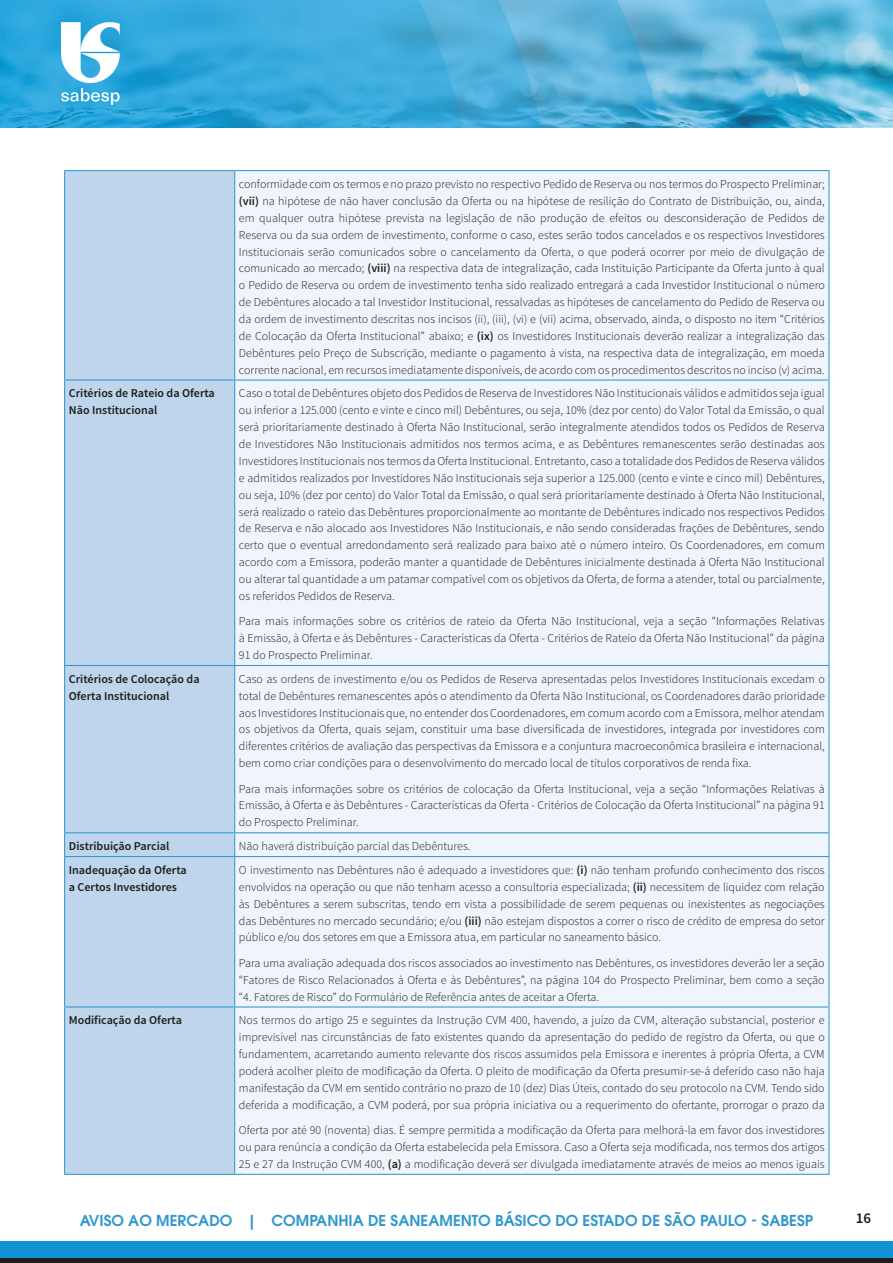
<style>
.page{position:relative;width:893px;height:1263px;background:#fff}
.page>*{position:absolute;margin:0;border:0;box-sizing:border-box;transform-origin:0 0}
.t1{font:600 15px "ITC Avant Garde Pro";color:#3198cc}
.t2{font:600 15px "Source Sans Pro";color:#1d1d1b}
.t3{font:300 12px/16.8px "Source Sans Pro";color:#1d1d1b;text-align:justify}
.t4{font:600 12px/16.8px "Source Sans Pro";color:#1d1d1b}
.s1{font-weight:600}
</style>
<div class="page">
<img style="left:0;top:0;width:893px;height:127px">
<div style="left:0;top:1242px;width:893px;height:21px;background:#1192d1"></div>
<div style="left:0;top:1258px;width:893px;height:5px;background:#1d1d1b"></div>
<div style="left:65px;top:171px;width:169px;height:1003px;background:#bed5ec"></div>
<div style="left:235px;top:171px;width:593px;height:1003px;background:#eff5fb"></div>
<hr style="left:64px;top:171px;width:1px;height:208px;background:#3198cc">
<hr style="left:234px;top:171px;width:1px;height:208px;background:#3198cc">
<hr style="left:828px;top:171px;width:1px;height:208px;background:#3198cc">
<hr style="left:64px;top:170px;width:171px;height:1px;background:#3198cc">
<hr style="left:235px;top:170px;width:594px;height:1px;background:#3198cc">
<hr style="left:64px;top:381px;width:1px;height:284px;background:#3198cc">
<hr style="left:234px;top:381px;width:1px;height:284px;background:#3198cc">
<hr style="left:828px;top:381px;width:1px;height:284px;background:#3198cc">
<hr style="left:64px;top:379px;width:171px;height:2px;background:#3198cc">
<hr style="left:235px;top:379px;width:594px;height:2px;background:#3198cc">
<hr style="left:64px;top:665px;width:171px;height:1px;background:#3198cc">
<hr style="left:64px;top:666px;width:1px;height:166px;background:#3198cc">
<hr style="left:235px;top:665px;width:594px;height:1px;background:#3198cc">
<hr style="left:234px;top:666px;width:1px;height:166px;background:#3198cc">
<hr style="left:828px;top:666px;width:1px;height:166px;background:#3198cc">
<hr style="left:64px;top:832px;width:171px;height:1px;background:#3198cc">
<svg style="left:64px;top:833px;width:1px;height:23px"></svg>
<hr style="left:235px;top:832px;width:594px;height:1px;background:#3198cc">
<svg style="left:234px;top:833px;width:1px;height:23px"></svg>
<svg style="left:828px;top:833px;width:1px;height:23px"></svg>
<hr style="left:64px;top:856px;width:171px;height:1px;background:#3198cc">
<hr style="left:64px;top:857px;width:1px;height:149px;background:#3198cc">
<hr style="left:235px;top:856px;width:594px;height:1px;background:#3198cc">
<hr style="left:234px;top:857px;width:1px;height:149px;background:#3198cc">
<hr style="left:828px;top:857px;width:1px;height:149px;background:#3198cc">
<hr style="left:64px;top:1006px;width:171px;height:1px;background:#3198cc">
<hr style="left:64px;top:1007px;width:1px;height:167px;background:#3198cc">
<hr style="left:235px;top:1006px;width:594px;height:1px;background:#3198cc">
<hr style="left:234px;top:1007px;width:1px;height:167px;background:#3198cc">
<hr style="left:828px;top:1007px;width:1px;height:167px;background:#3198cc">
<hr style="left:64px;top:1174px;width:171px;height:1px;background:#3198cc">
<hr style="left:235px;top:1174px;width:594px;height:1px;background:#3198cc">
<p class="t3" style="left:239px;top:176px;width:587px">conformidade com os termos e no prazo previsto no respectivo Pedido de Reserva ou nos termos do Prospecto Preliminar; <span class="s1">(vii)</span> na hipótese de não haver conclusão da Oferta ou na hipótese de resilição do Contrato de Distribuição, ou, ainda, em qualquer outra hipótese prevista na legislação de não produção de efeitos ou desconsideração de Pedidos de Reserva ou da sua ordem de investimento, conforme o caso, estes serão todos cancelados e os respectivos Investidores Institucionais serão comunicados sobre o cancelamento da Oferta, o que poderá ocorrer por meio de divulgação de comunicado ao mercado; <span class="s1">(viii)</span> na respectiva data de integralização, cada Instituição Participante da Oferta junto à qual o Pedido de Reserva ou ordem de investimento tenha sido realizado entregará a cada Investidor Institucional o número de Debêntures alocado a tal Investidor Institucional, ressalvadas as hipóteses de cancelamento do Pedido de Reserva ou da ordem de investimento descritas nos incisos (ii), (iii), (vi) e (vii) acima, observado, ainda, o disposto no item “Critérios de Colocação da Oferta Institucional” abaixo; e <span class="s1">(ix)</span> os Investidores Institucionais deverão realizar a integralização das Debêntures pelo Preço de Subscrição, mediante o pagamento à vista, na respectiva data de integralização, em moeda corrente nacional, em recursos imediatamente disponíveis, de acordo com os procedimentos descritos no inciso (v) acima.</p>
<p class="t4" style="left:69px;top:385px;width:148px">Critérios de Rateio da Oferta<br>Não Institucional</p>
<p class="t3" style="left:239px;top:385px;width:587px">Caso o total de Debêntures objeto dos Pedidos de Reserva de Investidores Não Institucionais válidos e admitidos seja igual ou inferior a 125.000 (cento e vinte e cinco mil) Debêntures, ou seja, 10% (dez por cento) do Valor Total da Emissão, o qual será prioritariamente destinado à Oferta Não Institucional, serão integralmente atendidos todos os Pedidos de Reserva de Investidores Não Institucionais admitidos nos termos acima, e as Debêntures remanescentes serão destinadas aos Investidores Institucionais nos termos da Oferta Institucional. Entretanto, caso a totalidade dos Pedidos de Reserva válidos e admitidos realizados por Investidores Não Institucionais seja superior a 125.000 (cento e vinte e cinco mil) Debêntures, ou seja, 10% (dez por cento) do Valor Total da Emissão, o qual será prioritariamente destinado à Oferta Não Institucional, será realizado o rateio das Debêntures proporcionalmente ao montante de Debêntures indicado nos respectivos Pedidos de Reserva e não alocado aos Investidores Não Institucionais, e não sendo consideradas frações de Debêntures, sendo certo que o eventual arredondamento será realizado para baixo até o número inteiro. Os Coordenadores, em comum acordo com a Emissora, poderão manter a quantidade de Debêntures inicialmente destinada à Oferta Não Institucional ou alterar tal quantidade a um patamar compatível com os objetivos da Oferta, de forma a atender, total ou parcialmente, os referidos Pedidos de Reserva.</p>
<p class="t3" style="left:239px;top:613px;width:587px">Para mais informações sobre os critérios de rateio da Oferta Não Institucional, veja a seção “Informações Relativas à Emissão, à Oferta e às Debêntures - Características da Oferta - Critérios de Rateio da Oferta Não Institucional” da página 91 do Prospecto Preliminar.</p>
<p class="t4" style="left:69px;top:671px;width:132px">Critérios de Colocação da<br>Oferta Institucional</p>
<p class="t3" style="left:239px;top:670px;width:587px">Caso as ordens de investimento e/ou os Pedidos de Reserva apresentadas pelos Investidores Institucionais excedam o total de Debêntures remanescentes após o atendimento da Oferta Não Institucional, os Coordenadores darão prioridade aos Investidores Institucionais que, no entender dos Coordenadores, em comum acordo com a Emissora, melhor atendam os objetivos da Oferta, quais sejam, constituir uma base diversificada de investidores, integrada por investidores com diferentes critérios de avaliação das perspectivas da Emissora e a conjuntura macroeconômica brasileira e internacional, bem como criar condições para o desenvolvimento do mercado local de títulos corporativos de renda fixa.</p>
<p class="t3" style="left:239px;top:780px;width:587px">Para mais informações sobre os critérios de colocação da Oferta Institucional, veja a seção “Informações Relativas à Emissão, à Oferta e às Debêntures - Características da Oferta - Critérios de Colocação da Oferta Institucional” na página 91 do Prospecto Preliminar.</p>
<p class="t4" style="left:69px;top:838px;width:102px">Distribuição Parcial</p>
<p class="t3" style="left:239px;top:838px;width:233px">Não haverá distribuição parcial das Debêntures.</p>
<p class="t4" style="left:69px;top:862px;width:119px">Inadequação da Oferta a Certos Investidores</p>
<p class="t3" style="left:239px;top:861px;width:587px">O investimento nas Debêntures não é adequado a investidores que: <span class="s1">(i)</span> não tenham profundo conhecimento dos riscos envolvidos na operação ou que não tenham acesso a consultoria especializada; <span class="s1">(ii)</span> necessitem de liquidez com relação às Debêntures a serem subscritas, tendo em vista a possibilidade de serem pequenas ou inexistentes as negociações das Debêntures no mercado secundário; e/ou <span class="s1">(iii)</span> não estejam dispostos a correr o risco de crédito de empresa do setor público e/ou dos setores em que a Emissora atua, em particular no saneamento básico.</p>
<p class="t3" style="left:239px;top:954px;width:587px">Para uma avaliação adequada dos riscos associados ao investimento nas Debêntures, os investidores deverão ler a seção “Fatores de Risco Relacionados à Oferta e às Debêntures”, na página 104 do Prospecto Preliminar, bem como a seção “4. Fatores de Risco” do Formulário de Referência antes de aceitar a Oferta.</p>
<p class="t4" style="left:69px;top:1012px;width:115px">Modificação da Oferta</p>
<p class="t3" style="left:239px;top:1012px;width:587px">Nos termos do artigo 25 e seguintes da Instrução CVM 400, havendo, a juízo da CVM, alteração substancial, posterior e imprevisível nas circunstâncias de fato existentes quando da apresentação do pedido de registro da Oferta, ou que o fundamentem, acarretando aumento relevante dos riscos assumidos pela Emissora e inerentes à própria Oferta, a CVM poderá acolher pleito de modificação da Oferta. O pleito de modificação da Oferta presumir-se-á deferido caso não haja manifestação da CVM em sentido contrário no prazo de 10 (dez) Dias Úteis, contado do seu protocolo na CVM. Tendo sido deferida a modificação, a CVM poderá, por sua própria iniciativa ou a requerimento do ofertante, prorrogar o prazo da</p>
<p class="t3" style="left:239px;top:1122px;width:587px">Oferta por até 90 (noventa) dias. É sempre permitida a modificação da Oferta para melhorá-la em favor dos investidores ou para renúncia a condição da Oferta estabelecida pela Emissora. Caso a Oferta seja modificada, nos termos dos artigos 25 e 27 da Instrução CVM 400, <span class="s1">(a)</span> a modificação deverá ser divulgada imediatamente através de meios ao menos iguais</p>
<p class="t1" style="left:80px;top:1210px;width:735px">AVISO AO MERCADO | COMPANHIA DE SANEAMENTO BÁSICO DO ESTADO DE SÃO PAULO - SABESP</p>
<p class="t2" style="left:856px;top:1208px;width:17px">16</p>
</div>
